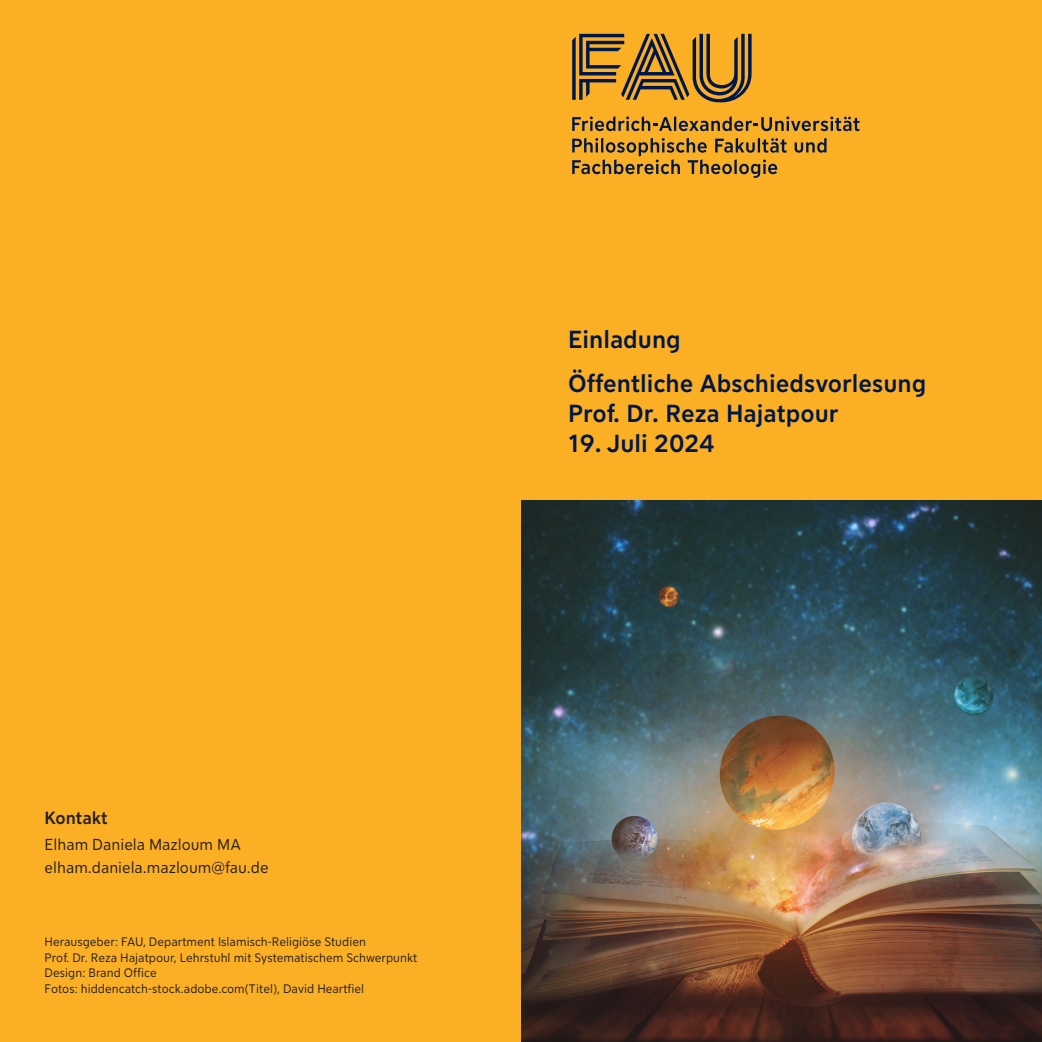
<style>
.page{position:relative;width:1042px;height:1042px;background:#fbaf25}
.page>*{position:absolute;margin:0;border:0;box-sizing:border-box;transform-origin:0 0}
.t1{font:500 24.5px/44.6px "FAU Sans";color:#00174a}
.t2{font:500 17.5px "FAU Sans";color:#231f20}
.t3{font:15.75px/22.8px "FAU Sans";color:#231f20}
.t4{font:12.25px/15.8px "FAU Sans";color:#231f20}
</style>
<div class="page">
<svg style="left:572px;top:116px;width:287px;height:15px"></svg>
<svg style="left:794px;top:138px;width:32px;height:15px"></svg>
<svg style="left:572px;top:138px;width:214px;height:40px"></svg>
<svg style="left:572px;top:34px;width:179px;height:68px"></svg>
<img style="left:521px;top:501px;width:521px;height:541px">
<h2 class="t2" style="left:45px;top:805px;width:64px">Kontakt</h2>
<p class="t3" style="left:45px;top:832px;width:225px">Elham Daniela Mazloum MA elham.daniela.mazloum@fau.de</p>
<p class="t4" style="left:45px;top:933px;width:374px">Herausgeber: FAU, Department Islamisch-Religiöse Studien<br>Prof. Dr. Reza Hajatpour, Lehrstuhl mit Systematischem Schwerpunkt Design: Brand Office<br>Fotos: hiddencatch-stock.adobe.com(Titel), David Heartfiel</p>
<h1 class="t1" style="left:568px;top:315px;width:360px">Einladung<br>Öffentliche Abschiedsvorlesung</h1>
<h1 class="t1" style="left:568px;top:389px;width:272px">Prof. Dr. Reza Hajatpour</h1>
<h1 class="t1" style="left:568px;top:419px;width:148px">19. Juli 2024</h1>
</div>
